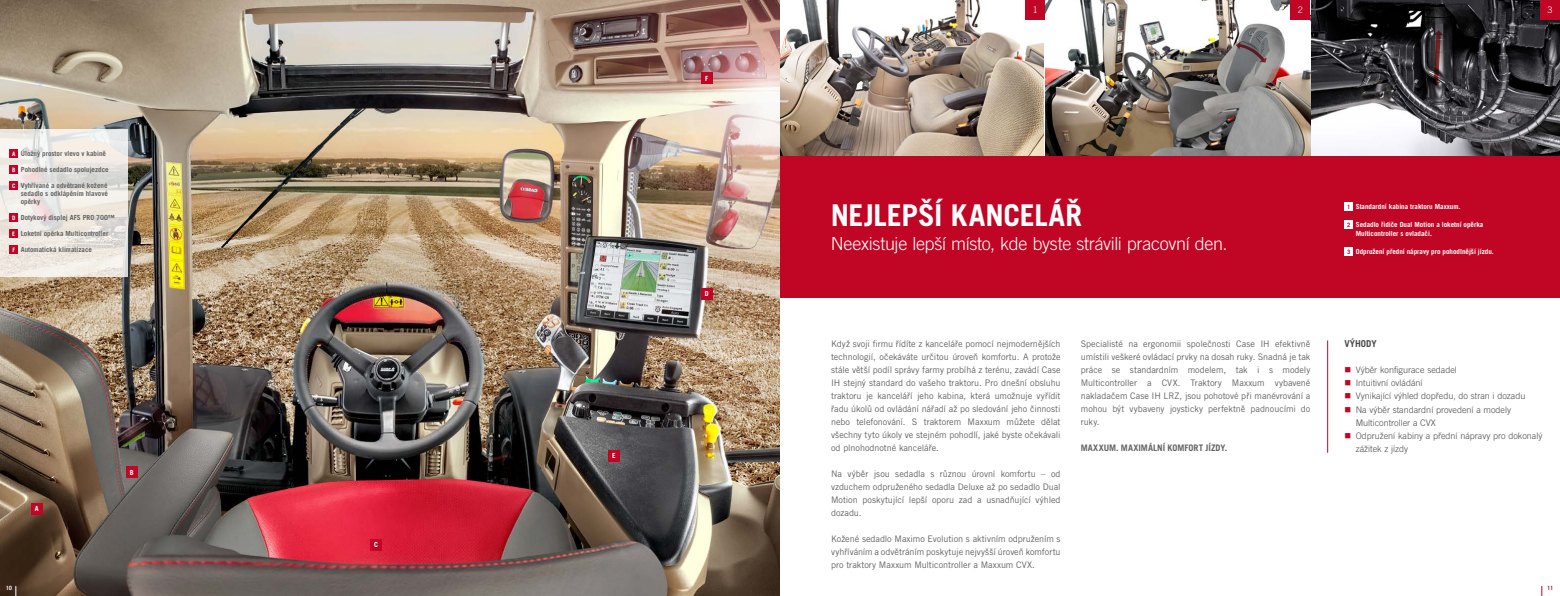
<style>
.page{position:relative;width:1560px;height:596px;background:#fff}
.page>*{position:absolute;margin:0;border:0;box-sizing:border-box;transform-origin:0 0}
.t1{font:700 30px "Trade Gothic LT Pro";letter-spacing:-.005em;color:#fff}
.t2{font:300 18px "Trade Gothic LT Pro";letter-spacing:-.02em;color:#fff}
.t3{font:700 9.5px "Trade Gothic LT Pro";color:#494948}
.t4{font:9px/13px "Trade Gothic LT Pro";letter-spacing:-.005em;color:#636362;text-align:justify}
.t5{font:300 9px/13px "Trade Gothic LT Pro";color:#494948}
.t6{font:700 9px "Trade Gothic LT Pro";letter-spacing:.005em;color:#636362}
.t7{font:300 9px "Trade Gothic LT Pro";color:#fff}
.t8{font:700 7px/8px "Trade Gothic LT Pro";color:#636362;text-align:justify}
.t9{font:700 7px/9px "Trade Gothic LT Pro";color:#fff}
.t10{font:700 5.8px "Trade Gothic LT Pro";color:#fff}
.t11{font:700 5.8px "Trade Gothic LT Pro";color:#c10524}
.s1{font-size:6px;color:#fff}
.s2{font-size:6px;color:#c10524}
.s3{color:#c10524}
</style>
<div class="page">
<img style="left:1045px;top:0;width:514px;height:156px">
<img style="left:780px;top:0;width:263px;height:156px">
<svg style="left:1235px;top:42px;width:31px;height:21px"></svg>
<img style="left:0;top:0;width:780px;height:595px">
<div style="left:780px;top:156px;width:779px;height:142px;background:#c10524"></div>
<hr style="left:1327px;top:340px;width:1px;height:112px;background:#c10524">
<svg style="left:0;top:129px;width:128px;height:147px;background:#ebe7e2"></svg>
<div style="left:370px;top:538px;width:12px;height:12px;background:#c10524"></div>
<div style="left:701px;top:288px;width:11px;height:11px;background:#c10524"></div>
<div style="left:608px;top:449px;width:11px;height:12px;background:#c10524"></div>
<div style="left:701px;top:72px;width:11px;height:12px;background:#c10524"></div>
<div style="left:1290px;top:0;width:20px;height:20px;background:#c10524"></div>
<div style="left:1539px;top:0;width:20px;height:20px;background:#c10524"></div>
<div style="left:1025px;top:0;width:20px;height:20px;background:#c10524"></div>
<div style="left:1344px;top:202px;width:8px;height:9px;background:#fff"></div>
<div style="left:1344px;top:220px;width:8px;height:9px;background:#fff"></div>
<div style="left:1344px;top:247px;width:8px;height:9px;background:#fff"></div>
<div style="left:9px;top:149px;width:9px;height:9px;background:#c10524"></div>
<div style="left:9px;top:165px;width:9px;height:9px;background:#c10524"></div>
<div style="left:9px;top:181px;width:9px;height:9px;background:#c10524"></div>
<div style="left:9px;top:213px;width:9px;height:9px;background:#c10524"></div>
<div style="left:9px;top:229px;width:9px;height:9px;background:#c10524"></div>
<div style="left:9px;top:245px;width:9px;height:9px;background:#c10524"></div>
<svg style="left:1430px;top:30px;width:12px;height:56px"></svg>
<div style="left:31px;top:502px;width:12px;height:12px;background:#c10524"></div>
<div style="left:126px;top:466px;width:11px;height:11px;background:#c10524"></div>
<p class="t8" style="left:12px;top:149px;width:95px"><span class="s1">A</span> Úložný prostor vlevo v kabině</p>
<p class="t8" style="left:12px;top:165px;width:98px"><span class="s1">B</span> Pohodlné sedadlo spolujezdce</p>
<p class="t8" style="left:21px;top:181px;width:89px;text-indent:-9px"><span class="s1">C</span> Vyhřívané a odvětrané kožené sedadlo s odklápěním hlavové opěrky</p>
<p class="t8" style="left:12px;top:213px;width:104px"><span class="s1">D</span> Dotykový displej AFS PRO 700™</p>
<p class="t8" style="left:12px;top:229px;width:98px"><span class="s1">E</span> Loketní opěrka Multicontroller</p>
<p class="t8" style="left:12px;top:245px;width:81px"><span class="s1">F</span> Automatická klimatizace</p>
<p class="t9" style="left:35px;top:503px;width:5px">A</p>
<p class="t9" style="left:130px;top:467px;width:5px">B</p>
<p class="t9" style="left:374px;top:539px;width:5px">C</p>
<p class="t9" style="left:612px;top:450px;width:5px">E</p>
<p class="t9" style="left:705px;top:73px;width:5px">F</p>
<p class="t9" style="left:704px;top:289px;width:5px">D</p>
<p class="t7" style="left:1032px;top:5px;width:7px">1</p>
<p class="t7" style="left:1297px;top:5px;width:7px">2</p>
<p class="t7" style="left:1547px;top:5px;width:7px">3</p>
<h1 class="t1" style="left:830px;top:196px;width:253px">NEJLEPŠÍ KANCELÁŘ</h1>
<h2 class="t2" style="left:830px;top:233px;width:398px">Neexistuje lepší místo, kde byste strávili pracovní den.</h2>
<p class="t4" style="left:831px;top:337px;width:231px">Když svoji firmu řídíte z kanceláře pomocí nejmodernějších technologií, očekáváte určitou úroveň komfortu. A protože stále větší podíl správy farmy probíhá z terénu, zavádí Case IH stejný standard do vašeho traktoru. Pro dnešní obsluhu traktoru je kanceláří jeho kabina, která umožnuje vyřídit řadu úkolů od ovládání nářadí až po sledování jeho činnosti nebo telefonování. S traktorem Maxxum můžete dělat všechny tyto úkoly ve stejném pohodlí, jaké byste očekávali od plnohodnotné kanceláře.</p>
<p class="t4" style="left:831px;top:467px;width:231px">Na výběr jsou sedadla s různou úrovní komfortu – od vzduchem odpruženého sedadla Deluxe až po sedadlo Dual Motion poskytující lepší oporu zad a usnadňující výhled dozadu.</p>
<p class="t4" style="left:831px;top:532px;width:231px">Kožené sedadlo Maximo Evolution s aktivním odpružením s vyhříváním a odvětráním poskytuje nejvyšší úroveň komfortu pro traktory Maxxum Multicontroller a Maxxum CVX.</p>
<p class="t4" style="left:1080px;top:337px;width:231px">Specialisté na ergonomii společnosti Case IH efektivně umístili veškeré ovládací prvky na dosah ruky. Snadná je tak práce se standardním modelem, tak i s modely Multicontroller a CVX. Traktory Maxxum vybavené nakladačem Case IH LRZ, jsou pohotové při manévrování a mohou být vybaveny joysticky perfektně padnoucími do ruky.</p>
<p class="t6" style="left:1080px;top:442px;width:148px">MAXXUM. MAXIMÁLNÍ KOMFORT JÍZDY.</p>
<p class="t9" style="left:1346px;top:201px;width:115px"><span class="s2">1</span> Standardní kabina traktoru Maxxum.</p>
<p class="t9" style="left:1355px;top:219px;width:129px;text-indent:-9px"><span class="s2">2</span> Sedadlo řidiče Dual Motion a loketní opěrka<br>Multicontroller s ovladači.</p>
<p class="t9" style="left:1346px;top:246px;width:148px"><span class="s2">3</span> Odpružení přední nápravy pro pohodlnější jízdu.</p>
<p class="t3" style="left:1344px;top:338px;width:34px">VÝHODY</p>
<p class="t5" style="left:1344px;top:363px;width:114px"><span class="s3">■</span> Výběr konfigurace sedadel</p>
<p class="t5" style="left:1344px;top:376px;width:80px"><span class="s3">■</span> Intuitivní ovládání</p>
<p class="t5" style="left:1344px;top:389px;width:182px"><span class="s3">■</span> Vynikající výhled dopředu, do stran i dozadu</p>
<p class="t5" style="left:1355px;top:402px;width:157px;text-indent:-11px"><span class="s3">■</span> Na výběr standardní provedení a modely<br>Multicontroller a CVX</p>
<p class="t5" style="left:1355px;top:428px;width:188px;text-indent:-11px"><span class="s3">■</span> Odpružení kabiny a přední nápravy pro dokonalý zážitek z jízdy</p>
<p class="t10" style="left:6px;top:584px;width:8px">10</p>
<p class="t11" style="left:1546px;top:584px;width:7px">11</p>
</div>
